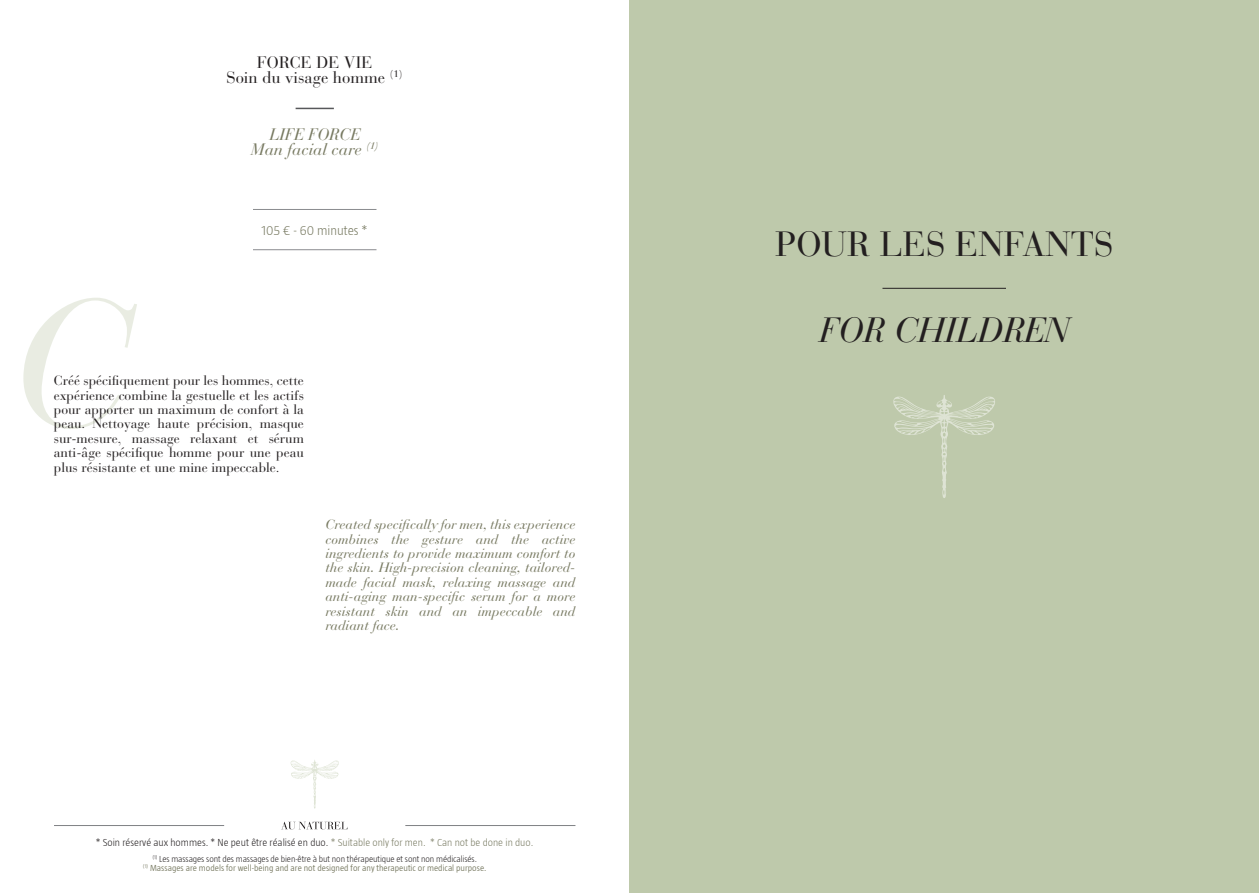
<style>
.page{position:relative;width:1259px;height:893px;background:#fff}
.page>*{position:absolute;margin:0;border:0;box-sizing:border-box;transform-origin:0 0}
.TITRE_GRDE_PARTIE{font:34.8px "Bauer Bodoni";color:#231f20}
.TITRE_GRDE_PARTIE-2{font:italic 34.8px "Bauer Bodoni";color:#231f20}
.TITRE_UK{font:italic 16.5px "Bauer Bodoni";color:#787a62}
.SOUS_TITRES_FR{font:16.5px "Bauer Bodoni";color:#231f20}
.TITRES_FR{font:16.5px "Bauer Bodoni";color:#231f20}
.texte_courant_UK{font:italic 13.5px/14.4px "Bauer Bodoni";color:#787a62;text-align:justify}
.texte_courant_FR{font:13.5px/14.4px "Bauer Bodoni";color:#231f20;text-align:justify}
.timing_soin{font:300 13.5px "Taz";color:#787a62}
.t1{font:300 10.5px "Taz";color:#231f20}
.t2{font:300 9px "Taz";color:#787a62}
.t3{font:300 9px "Taz";letter-spacing:-.01em;color:#231f20}
.s1{color:#787a62}
</style>
<div class="page">
<div style="left:629px;top:0;width:630px;height:893px;background:#bec9ab"></div>
<svg style="left:893px;top:395px;width:102px;height:103px"></svg>
<hr style="left:882px;top:288px;width:124px;height:1px;background:#231f20">
<hr style="left:253px;top:209px;width:123px;height:1px;background:#8a8c8f">
<hr style="left:253px;top:249px;width:123px;height:1px;background:#8a8c8f">
<hr style="left:296px;top:108px;width:38px;height:1px;background:#57585a">
<svg style="left:291px;top:760px;width:48px;height:49px"></svg>
<hr style="left:54px;top:825px;width:170px;height:1px;background:#808285">
<hr style="left:405px;top:825px;width:170px;height:1px;background:#808285">
<svg style="left:282px;top:822px;width:65px;height:7px"></svg>
<svg style="left:23px;top:298px;width:114px;height:131px"></svg>
<p class="TITRES_FR" style="left:257px;top:53px;width:117px">FORCE DE VIE</p>
<p class="SOUS_TITRES_FR" style="left:226px;top:67px;width:178px">Soin du visage homme <sup>(1)</sup></p>
<p class="TITRE_UK" style="left:269px;top:125px;width:92px">LIFE FORCE</p>
<p class="TITRE_UK" style="left:251px;top:139px;width:129px">Man facial care <sup>(1)</sup></p>
<p class="timing_soin" style="left:261px;top:223px;width:108px">105 € - 60 minutes *</p>
<p class="texte_courant_FR" style="left:54px;top:374px;width:252px">Créé spécifiquement pour les hommes, cette expérience combine la gestuelle et les actifs pour apporter un maximum de confort à la peau. Nettoyage haute précision, masque sur-mesure, massage relaxant et sérum anti-âge spécifique homme pour une peau plus résistante et une mine impeccable.</p>
<p class="texte_courant_UK" style="left:325px;top:518px;width:252px">Created specifically for men, this experience combines the gesture and the active ingredients to provide maximum comfort to the skin. High-precision cleaning, tailored&shy;made facial mask, relaxing massage and anti-aging man-specific serum for a more resistant skin and an impeccable and radiant face.</p>
<p class="t1" style="left:96px;top:837px;width:439px">* Soin réservé aux hommes. * Ne peut être réalisé en duo. <span class="s1">* Suitable only for men. * Can not be done in duo.</span></p>
<p class="t3" style="left:152px;top:855px;width:326px"><sup>(1)</sup> Les massages sont des massages de bien-être à but non thérapeutique et sont non médicalisés.</p>
<p class="t2" style="left:143px;top:864px;width:345px"><sup>(1)</sup> Massages are models for well-being and are not designed for any therapeutic or medical purpose.</p>
<p class="TITRE_GRDE_PARTIE" style="left:775px;top:223px;width:340px">POUR LES ENFANTS</p>
<p class="TITRE_GRDE_PARTIE-2" style="left:819px;top:309px;width:252px">FOR CHILDREN</p>
</div>
